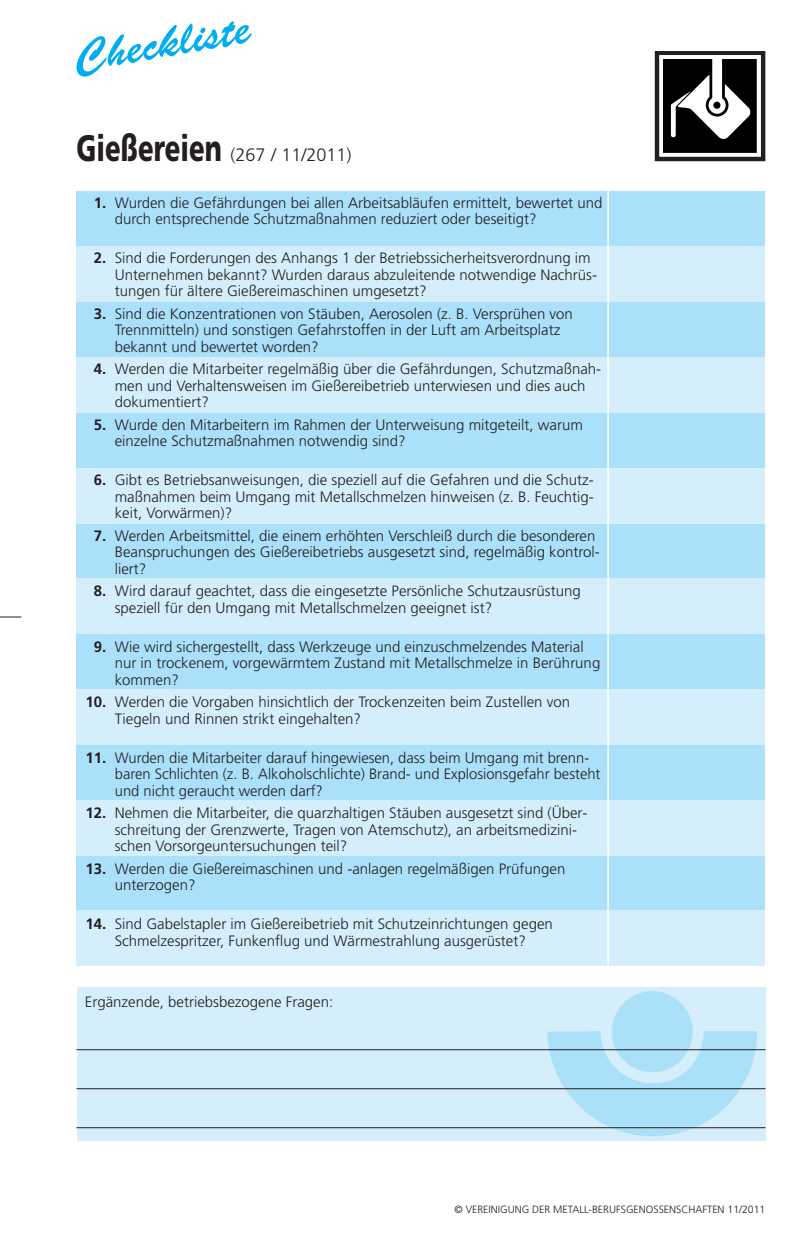
<style>
.page{position:relative;width:808px;height:1234px;background:#fff}
.page>*{position:absolute;margin:0;border:0;box-sizing:border-box;transform-origin:0 0}
.t1{font:45px "Brush Script";color:#00aeef}
.t2{font:300 18px "Frutiger";color:#231f20}
.t3{font:300 15px/16.5px "Frutiger";color:#231f20}
.t4{font:300 10.5px "Frutiger";color:#231f20}
.s1{font-weight:900;font-size:36.75px}
.s2{font-weight:700}
</style>
<div class="page">
<div style="left:77px;top:986px;width:688px;height:154px;background:#d4effb"></div>
<img style="left:547px;top:991px;width:211px;height:145px">
<svg style="left:655px;top:59px;width:110px;height:103px"></svg>
<div style="left:655px;top:51px;width:110px;height:110px;border:4px solid #231f20"></div>
<svg style="left:664px;top:59px;width:92px;height:93px"></svg>
<svg style="left:0;top:616px;width:21px;height:1px"></svg>
<div style="left:77px;top:191px;width:688px;height:56px;background:#aae0f9"></div>
<div style="left:77px;top:302px;width:688px;height:55px;background:#aae0f9"></div>
<div style="left:77px;top:412px;width:688px;height:56px;background:#aae0f9"></div>
<div style="left:77px;top:523px;width:688px;height:55px;background:#aae0f9"></div>
<div style="left:77px;top:634px;width:688px;height:55px;background:#aae0f9"></div>
<div style="left:77px;top:744px;width:688px;height:55px;background:#aae0f9"></div>
<div style="left:77px;top:855px;width:688px;height:55px;background:#aae0f9"></div>
<div style="left:77px;top:247px;width:688px;height:55px;background:#d4effb"></div>
<div style="left:77px;top:357px;width:688px;height:55px;background:#d4effb"></div>
<div style="left:77px;top:468px;width:688px;height:55px;background:#d4effb"></div>
<div style="left:77px;top:578px;width:688px;height:56px;background:#d4effb"></div>
<div style="left:77px;top:689px;width:688px;height:55px;background:#d4effb"></div>
<div style="left:77px;top:799px;width:688px;height:56px;background:#d4effb"></div>
<div style="left:77px;top:910px;width:688px;height:55px;background:#d4effb"></div>
<hr style="left:77px;top:1049px;width:688px;height:1px;background:#231f20">
<hr style="left:77px;top:1088px;width:688px;height:1px;background:#231f20">
<hr style="left:77px;top:1126px;width:688px;height:1px;background:#231f20">
<hr style="left:607px;top:189px;width:2px;height:791px;background:#fff">
<h1 class="t1" style="left:72px;top:41px;width:179px;rotate:-10deg">Checkliste</h1>
<p class="t2" style="left:77px;top:148px;width:277px"><span class="s1">Gießereien</span> (267 / 11/2011)</p>
<p class="t3" style="left:115px;top:195px;width:489px;text-indent:-21px"><span class="s2">1.</span> Wurden die Gefährdungen bei allen Arbeitsabläufen ermittelt, bewertet und durch entsprechende Schutzmaßnahmen reduziert oder beseitigt?</p>
<p class="t3" style="left:115px;top:251px;width:484px;text-indent:-21px"><span class="s2">2.</span> Sind die Forderungen des Anhangs 1 der Betriebssicherheitsverordnung im<br>Unternehmen bekannt? Wurden daraus abzuleitende notwendige Nachrüs&shy;tungen für ältere Gießereimaschinen umgesetzt?</p>
<p class="t3" style="left:115px;top:306px;width:460px;text-indent:-21px"><span class="s2">3.</span> Sind die Konzentrationen von Stäuben, Aerosolen (z. B. Versprühen von<br>Trennmitteln) und sonstigen Gefahrstoffen in der Luft am Arbeitsplatz bekannt und bewertet worden?</p>
<p class="t3" style="left:115px;top:362px;width:488px;text-indent:-21px"><span class="s2">4.</span> Werden die Mitarbeiter regelmäßig über die Gefährdungen, Schutzmaßnah&shy;men und Verhaltensweisen im Gießereibetrieb unterwiesen und dies auch dokumentiert?</p>
<p class="t3" style="left:115px;top:417px;width:469px;text-indent:-21px"><span class="s2">5.</span> Wurde den Mitarbeitern im Rahmen der Unterweisung mitgeteilt, warum einzelne Schutzmaßnahmen notwendig sind?</p>
<p class="t3" style="left:115px;top:473px;width:481px;text-align:justify;text-indent:-21px"><span class="s2">6.</span> Gibt es Betriebsanweisungen, die speziell auf die Gefahren und die Schutz&shy;maßnahmen beim Umgang mit Metallschmelzen hinweisen (z. B. Feuchtig&shy;keit, Vorwärmen)?</p>
<p class="t3" style="left:115px;top:528px;width:487px;text-indent:-21px"><span class="s2">7.</span> Werden Arbeitsmittel, die einem erhöhten Verschleiß durch die besonderen<br>Beanspruchungen des Gießereibetriebs ausgesetzt sind, regelmäßig kontrol&shy;liert?</p>
<p class="t3" style="left:115px;top:584px;width:467px;text-indent:-21px"><span class="s2">8.</span> Wird darauf geachtet, dass die eingesetzte Persönliche Schutzausrüstung speziell für den Umgang mit Metallschmelzen geeignet ist?</p>
<p class="t3" style="left:115px;top:639px;width:487px;text-indent:-21px"><span class="s2">9.</span> Wie wird sichergestellt, dass Werkzeuge und einzuschmelzendes Material nur in trockenem, vorgewärmtem Zustand mit Metallschmelze in Berührung kommen?</p>
<p class="t3" style="left:115px;top:694px;width:457px;text-indent:-29px"><span class="s2">10.</span> Werden die Vorgaben hinsichtlich der Trockenzeiten beim Zustellen von<br>Tiegeln und Rinnen strikt eingehalten?</p>
<p class="t3" style="left:115px;top:750px;width:487px;text-indent:-29px"><span class="s2">11.</span> Wurden die Mitarbeiter darauf hingewiesen, dass beim Umgang mit brenn&shy;baren Schlichten (z. B. Alkoholschlichte) Brand- und Explosionsgefahr besteht und nicht geraucht werden darf?</p>
<p class="t3" style="left:115px;top:805px;width:474px;text-indent:-29px"><span class="s2">12.</span> Nehmen die Mitarbeiter, die quarzhaltigen Stäuben ausgesetzt sind (Über&shy;schreitung der Grenzwerte, Tragen von Atemschutz), an arbeitsmedizini&shy;schen Vorsorgeuntersuchungen teil?</p>
<p class="t3" style="left:115px;top:861px;width:452px;text-indent:-29px"><span class="s2">13.</span> Werden die Gießereimaschinen und -anlagen regelmäßigen Prüfungen unterzogen?</p>
<p class="t3" style="left:85px;top:916px;width:469px;text-align:center"><span class="s2">14.</span> Sind Gabelstapler im Gießereibetrieb mit Schutzeinrichtungen gegen<br>Schmelzespritzer, Funkenflug und Wärmestrahlung ausgerüstet?</p>
<p class="t3" style="left:85px;top:994px;width:250px">Ergänzende, betriebsbezogene Fragen:</p>
<p class="t4" style="left:454px;top:1204px;width:313px">© VEREINIGUNG DER METALL-BERUFSGENOSSENSCHAFTEN 11/2011</p>
</div>
